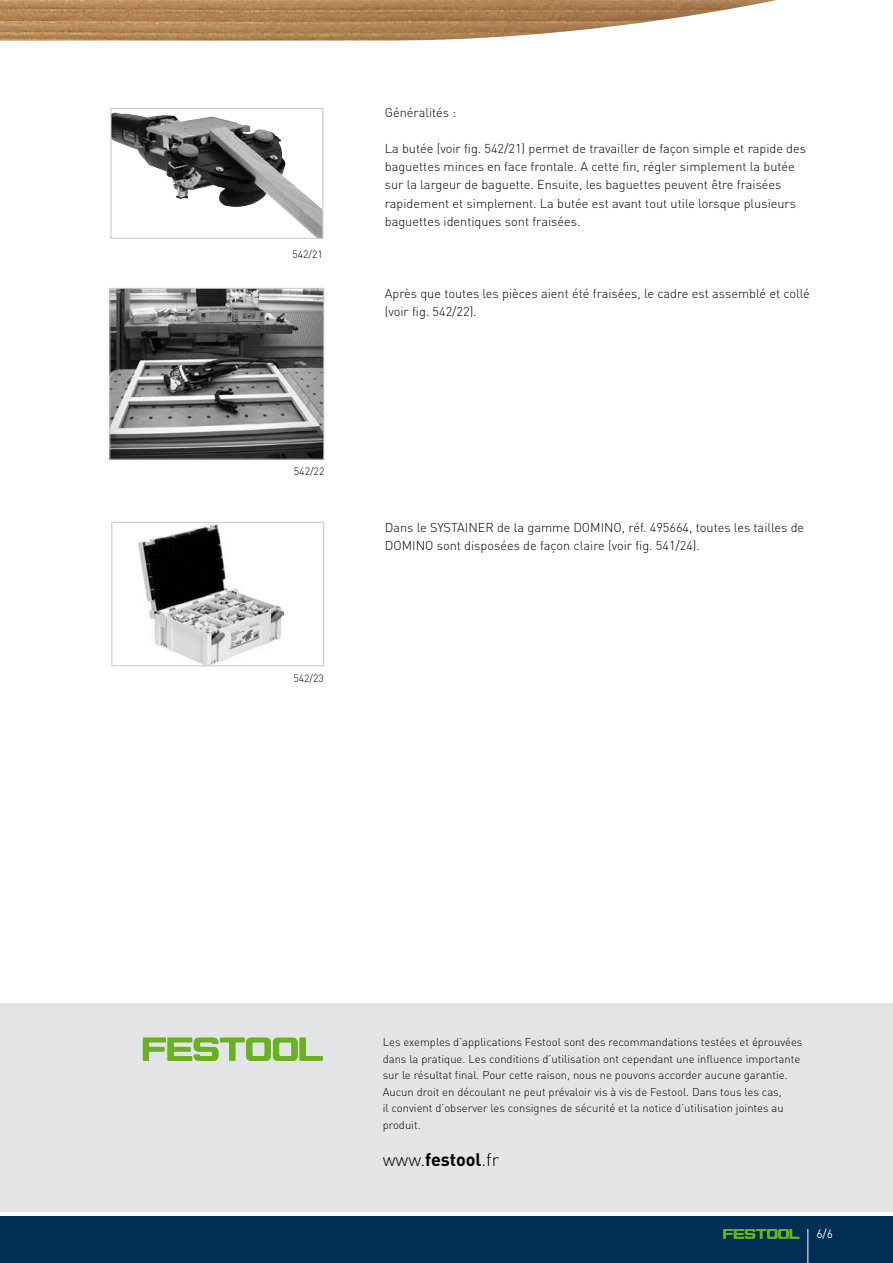
<style>
.page{position:relative;width:893px;height:1263px;background:#fff}
.page>*{position:absolute;margin:0;border:0;box-sizing:border-box;transform-origin:0 0}
.t1{font:300 18px "DIN Pro";color:#000}
.t2{font:300 12.75px/18px "DIN Pro";color:#000}
.t3{font:12px "DIN Pro";color:#fff}
.t4{font:300 11.25px/16.5px "DIN Pro";color:#000}
.t5{font:300 10.65px "DIN Pro";color:#000}
.t6{font:300 10.5px "DIN Pro";letter-spacing:-.005em;color:#000}
.s1{font-weight:700}
</style>
<div class="page">
<div style="left:0;top:1216px;width:893px;height:47px;background:#002e54"></div>
<svg style="left:723px;top:1229px;width:76px;height:10px"></svg>
<hr style="left:807px;top:1229px;width:1px;height:34px;background:#fff">
<div style="left:0;top:1003px;width:893px;height:209px;background:#e3e4e5"></div>
<svg style="left:143px;top:1037px;width:180px;height:24px"></svg>
<img style="left:0;top:0;width:776px;height:41px">
<img style="left:139px;top:525px;width:144px;height:139px">
<div style="left:112px;top:522px;width:212px;height:144px;border:1px solid #c5c6c8"></div>
<img style="left:111px;top:290px;width:211px;height:167px">
<div style="left:109px;top:288px;width:215px;height:171px;border:1px solid #c5c6c8"></div>
<img style="left:113px;top:113px;width:208px;height:124px">
<div style="left:111px;top:108px;width:212px;height:131px;border:1px solid #c5c6c8"></div>
<p class="t6" style="left:293px;top:247px;width:32px">542/21</p>
<p class="t5" style="left:294px;top:464px;width:32px">542/22</p>
<p class="t6" style="left:293px;top:671px;width:32px">542/23</p>
<p class="t2" style="left:385px;top:103px;width:73px">Généralités :</p>
<p class="t2" style="left:385px;top:139px;width:423px">La butée (voir fig. 542/21) permet de travailler de façon simple et rapide des baguettes minces en face frontale. A cette fin, régler simplement la butée sur la largeur de baguette. Ensuite, les baguettes peuvent être fraisées rapidement et simplement. La butée est avant tout utile lorsque plusieurs baguettes identiques sont fraisées.</p>
<p class="t2" style="left:385px;top:283px;width:426px">Après que toutes les pièces aient été fraisées, le cadre est assemblé et collé (voir fig. 542/22).</p>
<p class="t2" style="left:385px;top:517px;width:421px">Dans le SYSTAINER de la gamme DOMINO, réf. 495664, toutes les tailles de<br>DOMINO sont disposées de façon claire (voir fig. 541/24).</p>
<p class="t4" style="left:383px;top:1033px;width:421px">Les exemples d’applications Festool sont des recommandations testées et éprouvées dans la pratique. Les conditions d’utilisation ont cependant une influence importante sur le résultat final. Pour cette raison, nous ne pouvons accorder aucune garantie.<br>Aucun droit en découlant ne peut prévaloir vis à vis de Festool. Dans tous les cas,<br>il convient d’observer les consignes de sécurité et la notice d’utilisation jointes au produit.</p>
<h1 class="t1" style="left:383px;top:1147px;width:118px">www.<span class="s1">festool</span>.fr</h1>
<p class="t3" style="left:816px;top:1225px;width:18px">6/6</p>
</div>
